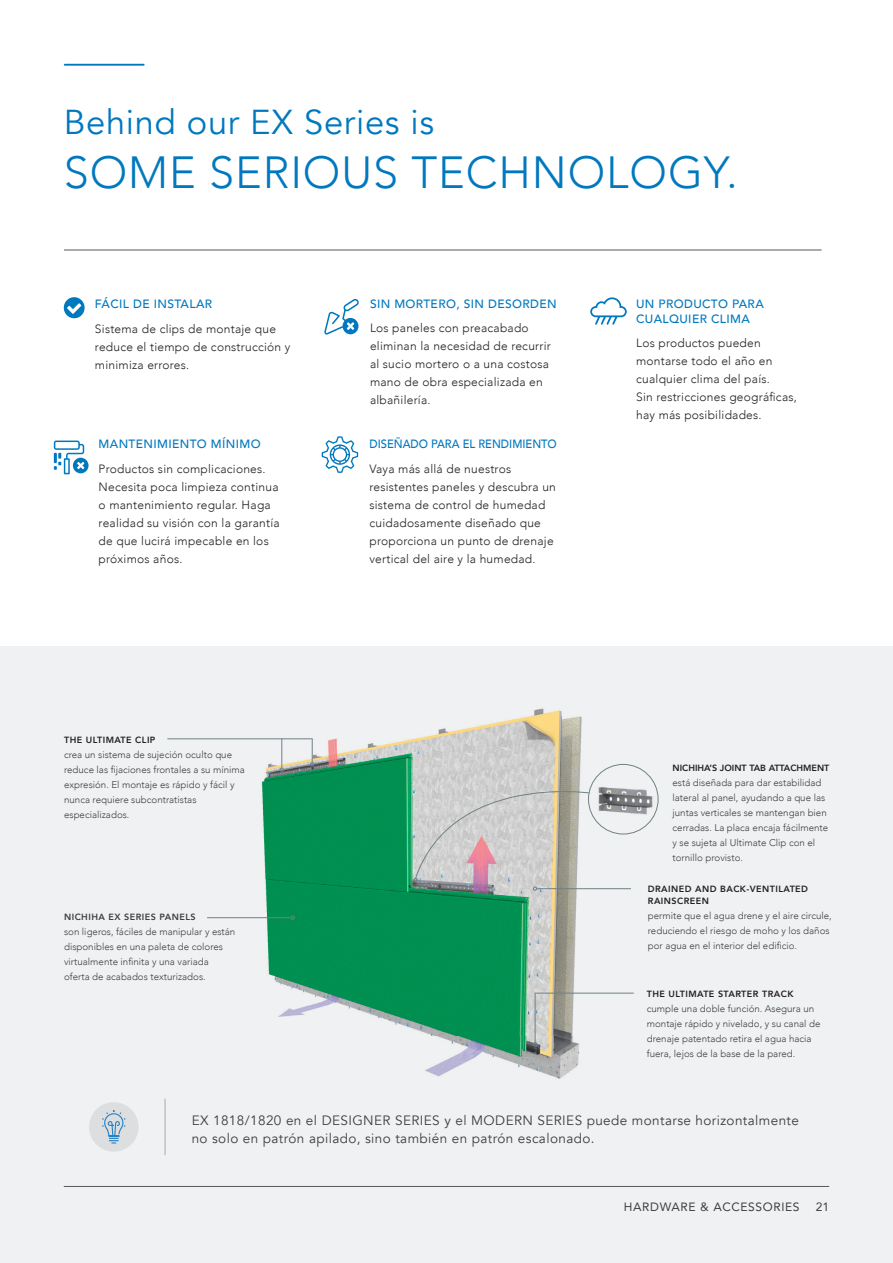
<style>
.page{position:relative;width:893px;height:1263px;background:#fff}
.page>*{position:absolute;margin:0;border:0;box-sizing:border-box;transform-origin:0 0}
.t1{font:300 45px "Avenir";letter-spacing:.02em;color:#0078bf}
.t2{font:34.5px "Avenir";letter-spacing:.02em;color:#0078bf}
.t3{font:13.5px/18px "Avenir";letter-spacing:.03em;color:#3e3e3f}
.t4{font:300 12px/18px "Avenir";letter-spacing:.02em;color:#231f20}
.t5{font:500 12px/15px "Avenir";letter-spacing:.03em;color:#0078bf}
.t6{font:500 12px "Avenir";color:#0078bf;scale:.93 1}
.t7{font:12px "Avenir";letter-spacing:.05em;color:#3e3e3f}
.t8{font:300 9.75px/15px "Avenir";color:#3e3e3f}
.t9{font:800 9px/12px "Avenir";letter-spacing:.05em;color:#231f20}
.t10{font:800 9px "Avenir";color:#231f20}
.t11{font:800 9px "Avenir";letter-spacing:.05em;color:#3e3e3f}
</style>
<div class="page">
<div style="left:0;top:646px;width:893px;height:617px;background:#f0f1f2"></div>
<img style="left:233px;top:708px;width:426px;height:371px">
<hr style="left:207px;top:917px;width:84px;height:1px;background:#718185">
<svg style="left:291px;top:916px;width:4px;height:4px"></svg>
<hr style="left:537px;top:888px;width:94px;height:1px;background:#718185">
<hr style="left:535px;top:993px;width:99px;height:1px;background:#718185">
<hr style="left:535px;top:993px;width:1px;height:49px;background:#718185">
<svg style="left:533px;top:1042px;width:4px;height:4px"></svg>
<hr style="left:167px;top:738px;width:146px;height:1px;background:#718185">
<hr style="left:281px;top:738px;width:1px;height:30px;background:#718185">
<svg style="left:280px;top:768px;width:4px;height:4px"></svg>
<svg style="left:310px;top:739px;width:4px;height:27px"></svg>
<svg style="left:414px;top:788px;width:176px;height:103px;background:#c8c4c2"></svg>
<hr style="left:64px;top:1186px;width:765px;height:1px;background:#57585a">
<hr style="left:64px;top:250px;width:757px;height:1px;background:#57585a">
<svg style="left:54px;top:441px;width:35px;height:33px"></svg>
<svg style="left:324px;top:299px;width:35px;height:36px"></svg>
<svg style="left:64px;top:297px;width:21px;height:21px"></svg>
<svg style="left:322px;top:436px;width:36px;height:37px"></svg>
<svg style="left:590px;top:297px;width:37px;height:28px"></svg>
<hr style="left:65px;top:64px;width:79px;height:2px;background:#0078bf">
<div style="left:89px;top:1102px;width:50px;height:50px;background:#dddee0;border-radius:50%"></div>
<svg style="left:101px;top:1102px;width:25px;height:50px"></svg>
<hr style="left:165px;top:1099px;width:1px;height:56px;background:#a8a9ad">
<h2 class="t2" style="left:64px;top:102px;width:372px">Behind our EX Series is</h2>
<h1 class="t1" style="left:64px;top:146px;width:676px">SOME SERIOUS TECHNOLOGY.</h1>
<p class="t5" style="left:95px;top:296px;width:119px">FÁCIL DE INSTALAR</p>
<p class="t4" style="left:95px;top:320px;width:197px">Sistema de clips de montaje que reduce el tiempo de construcción y minimiza errores.</p>
<p class="t5" style="left:99px;top:436px;width:164px">MANTENIMIENTO MÍNIMO</p>
<p class="t4" style="left:99px;top:460px;width:183px">Productos sin complicaciones.<br>Necesita poca limpieza continua o mantenimiento regular. Haga realidad su visión con la garantía de que lucirá impecable en los próximos años.</p>
<p class="t9" style="left:64px;top:734px;width:93px">THE ULTIMATE CLIP</p>
<p class="t8" style="left:64px;top:747px;width:182px">crea un sistema de sujeción oculto que reduce las fijaciones frontales a su mínima expresión. El montaje es rápido y fácil y nunca requiere subcontratistas especializados.</p>
<p class="t11" style="left:64px;top:910px;width:133px">NICHIHA EX SERIES PANELS</p>
<p class="t8" style="left:64px;top:924px;width:173px">son ligeros, fáciles de manipular y están disponibles en una paleta de colores virtualmente infinita y una variada oferta de acabados texturizados.</p>
<p class="t5" style="left:370px;top:295px;width:188px">SIN MORTERO, SIN DESORDEN</p>
<p class="t4" style="left:370px;top:319px;width:182px">Los paneles con preacabado eliminan la necesidad de recurrir al sucio mortero o a una costosa mano de obra especializada en albañilería.</p>
<p class="t6" style="left:369px;top:434px;width:203px">DISEÑADO PARA EL RENDIMIENTO</p>
<p class="t4" style="left:369px;top:460px;width:188px">Vaya más allá de nuestros resistentes paneles y descubra un sistema de control de humedad cuidadosamente diseñado que proporciona un punto de drenaje vertical del aire y la humedad.</p>
<p class="t5" style="left:636px;top:295px;width:129px">UN PRODUCTO PARA<br>CUALQUIER CLIMA</p>
<p class="t4" style="left:636px;top:334px;width:162px">Los productos pueden montarse todo el año en cualquier clima del país.<br>Sin restricciones geográficas, hay más posibilidades.</p>
<p class="t10" style="left:672px;top:761px;width:158px">NICHIHA’S JOINT TAB ATTACHMENT</p>
<p class="t8" style="left:672px;top:775px;width:157px">está diseñada para dar estabilidad lateral al panel, ayudando a que las juntas verticales se mantengan bien cerradas. La placa encaja fácilmente y se sujeta al Ultimate Clip con el tornillo provisto.</p>
<p class="t9" style="left:648px;top:883px;width:162px">DRAINED AND BACK-VENTILATED<br>RAINSCREEN</p>
<p class="t8" style="left:648px;top:908px;width:185px">permite que el agua drene y el aire circule, reduciendo el riesgo de moho y los daños por agua en el interior del edificio.</p>
<p class="t9" style="left:647px;top:988px;width:148px">THE ULTIMATE STARTER TRACK</p>
<p class="t8" style="left:647px;top:1001px;width:175px">cumple una doble función. Asegura un montaje rápido y nivelado, y su canal de drenaje patentado retira el agua hacia fuera, lejos de la base de la pared.</p>
<h3 class="t3" style="left:192px;top:1111px;width:609px">EX 1818/1820 en el DESIGNER SERIES y el MODERN SERIES puede montarse horizontalmente no solo en patrón apilado, sino también en patrón escalonado.</h3>
<p class="t7" style="left:624px;top:1197px;width:177px">HARDWARE &amp; ACCESSORIES</p>
<p class="t7" style="left:816px;top:1198px;width:15px">21</p>
</div>
